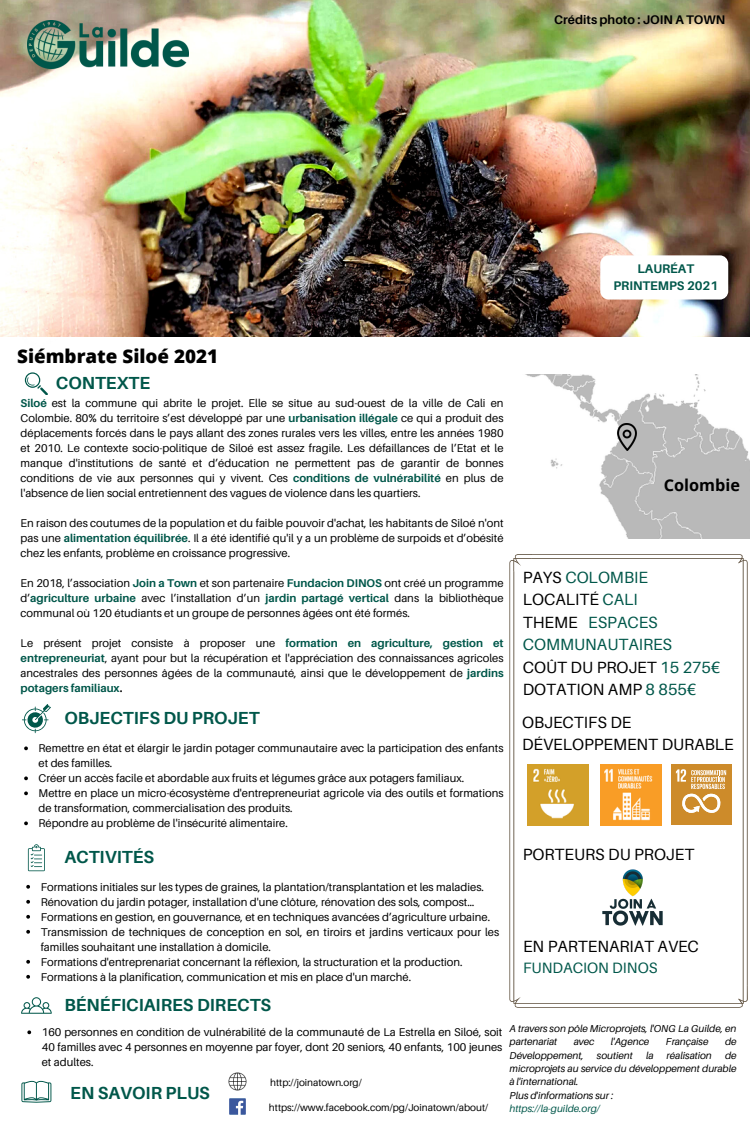
<style>
.page{position:relative;width:750px;height:1125px;background:#fff}
.page>*{position:absolute;margin:0;border:0;box-sizing:border-box;transform-origin:0 0}
.t1{font:800 18.88px "Open Sans";color:#000}
.t2{font:700 17.5px "Aileron";color:#00574a}
.t3{font:16.25px/22.5px "Aileron";color:#00574a}
.t4{font:16.25px/22.5px "Aileron";color:#000}
.t5{font:700 16.25px "Open Sans";color:#000}
.t6{font:15px "Aileron";color:#00574a}
.t7{font:700 12.5px "Aileron";color:#000}
.t8{font:700 12.5px/16.9px "Aileron";color:#00574a;text-align:center}
.t9{font:11.25px/15px "Aileron";color:#000;text-align:justify}
.t10{font:italic 10px/13.4px "Aileron";color:#000}
.t11{font:10px "Aileron";color:#000}
.t12{font:italic 10px "Aileron";color:#00574a}
.s1{font-weight:700;color:#00574a}
.s2{font-weight:700}
.s3{color:#000}
</style>
<div class="page">
<svg style="left:509px;top:554px;width:239px;height:454px"></svg>
<img style="left:0;top:0;width:750px;height:337px">
<div style="left:600px;top:255px;width:128px;height:45px;background:#fff;border-radius:8px"></div>
<img style="left:525px;top:374px;width:225px;height:164px">
<img style="left:613px;top:423px;width:27px;height:27px">
<img style="left:228px;top:1072px;width:19px;height:19px">
<div style="left:671px;top:764px;width:61px;height:61px;background:#cd8b2a"></div>
<svg style="left:676px;top:769px;width:50px;height:44px"></svg>
<img style="left:527px;top:764px;width:61px;height:61px">
<img style="left:600px;top:764px;width:61px;height:61px">
<img style="left:229px;top:1098px;width:16px;height:17px">
<img style="left:598px;top:864px;width:69px;height:68px">
<svg style="left:26px;top:885px;width:4px;height:4px"></svg>
<svg style="left:26px;top:900px;width:4px;height:4px"></svg>
<svg style="left:26px;top:915px;width:4px;height:4px"></svg>
<svg style="left:26px;top:930px;width:4px;height:4px"></svg>
<svg style="left:26px;top:960px;width:4px;height:4px"></svg>
<svg style="left:26px;top:975px;width:4px;height:4px"></svg>
<svg style="left:27px;top:1030px;width:4px;height:4px"></svg>
<svg style="left:24px;top:746px;width:4px;height:4px"></svg>
<svg style="left:24px;top:776px;width:4px;height:4px"></svg>
<svg style="left:24px;top:791px;width:4px;height:4px"></svg>
<svg style="left:24px;top:821px;width:4px;height:4px"></svg>
<svg style="left:25px;top:372px;width:23px;height:23px"></svg>
<svg style="left:22px;top:704px;width:29px;height:29px"></svg>
<svg style="left:28px;top:844px;width:17px;height:27px"></svg>
<svg style="left:21px;top:997px;width:31px;height:17px"></svg>
<svg style="left:21px;top:1081px;width:30px;height:21px"></svg>
<img style="left:28px;top:20px;width:161px;height:48px">
<p class="t7" style="left:554px;top:12px;width:173px">Crédits photo : JOIN A TOWN</p>
<p class="t8" style="left:613px;top:260px;width:106px">LAURÉAT<br>PRINTEMPS 2021</p>
<p class="t1" style="left:17px;top:343px;width:203px">Siémbrate Siloé 2021</p>
<h4 class="t2" style="left:56px;top:373px;width:96px">CONTEXTE</h4>
<p class="t9" style="left:21px;top:395px;width:485px"><span class="s1">Siloé</span> est la commune qui abrite le projet. Elle se situe au sud-ouest de la ville de Cali en Colombie. 80% du territoire s’est développé par une <span class="s1">urbanisation illégale</span> ce qui a produit des déplacements forcés dans le pays allant des zones rurales vers les villes, entre les années 1980 et 2010. Le contexte socio-politique de Siloé est assez fragile. Les défaillances de l’Etat et le manque d'institutions de santé et d’éducation ne permettent pas de garantir de bonnes conditions de vie aux personnes qui y vivent. Ces <span class="s1">conditions de vulnérabilité</span> en plus de l'absence de lien social entretiennent des vagues de violence dans les quartiers.</p>
<h1 class="t9" style="left:21px;top:515px;width:485px">En raison des coutumes de la population et du faible pouvoir d'achat, les habitants de Siloé n'ont pas une <span class="s1">alimentation équilibrée</span>. Il a été identifié qu'il y a un problème de surpoids et d’obésité chez les enfants, problème en croissance progressive.</h1>
<p class="t9" style="left:21px;top:575px;width:485px">En 2018, l’association <span class="s1">Join a Town</span> et son partenaire <span class="s1">Fundacion DINOS</span> ont créé un programme d’<span class="s1">agriculture urbaine</span> avec l’installation d’un <span class="s1">jardin partagé vertical</span> dans la bibliothèque communal où 120 étudiants et un groupe de personnes âgées ont été formés.</p>
<p class="t9" style="left:21px;top:635px;width:485px">Le présent projet consiste à proposer une <span class="s1">formation en agriculture, gestion et entrepreneuriat</span>, ayant pour but la récupération et l'appréciation des connaissances agricoles ancestrales des personnes âgées de la communauté, ainsi que le développement de <span class="s1">jardins potagers familiaux</span><span class="s2">.</span></p>
<p class="t2" style="left:64px;top:707px;width:197px">OBJECTIFS DU PROJET</p>
<p class="t9" style="left:39px;top:740px;width:467px">Remettre en état et élargir le jardin potager communautaire avec la participation des enfants et des familles.</p>
<p class="t9" style="left:39px;top:770px;width:427px">Créer un accès facile et abordable aux fruits et légumes grâce aux potagers familiaux.</p>
<p class="t9" style="left:39px;top:785px;width:467px">Mettre en place un micro-écosystème d'entrepreneuriat agricole via des outils et formations de transformation, commercialisation des produits.</p>
<h1 class="t9" style="left:39px;top:815px;width:251px">Répondre au problème de l'insécurité alimentaire.</h1>
<p class="t2" style="left:64px;top:846px;width:91px">ACTIVITÉS</p>
<p class="t9" style="left:41px;top:879px;width:445px">Formations initiales sur les types de graines, la plantation/transplantation et les maladies.</p>
<p class="t9" style="left:41px;top:894px;width:435px">Rénovation du jardin potager, installation d'une clôture, rénovation des sols, compost…</p>
<p class="t9" style="left:41px;top:909px;width:451px">Formations en gestion, en gouvernance, et en techniques avancées d’agriculture urbaine.</p>
<h1 class="t9" style="left:41px;top:924px;width:460px">Transmission de techniques de conception en sol, en tiroirs et jardins verticaux pour les familles souhaitant une installation à domicile.</h1>
<p class="t9" style="left:41px;top:954px;width:424px">Formations d'entreprenariat concernant la réflexion, la structuration et la production.</p>
<p class="t9" style="left:41px;top:969px;width:372px">Formations à la planification, communication et mis en place d'un marché.</p>
<h3 class="t2" style="left:64px;top:994px;width:208px">BÉNÉFICIAIRES DIRECTS</h3>
<p class="t5" style="left:664px;top:474px;width:78px">Colombie</p>
<p class="t3" style="left:523px;top:566px;width:199px"><span class="s3">PAYS</span> COLOMBIE<br><span class="s3">LOCALITÉ</span> CALI<br><span class="s3">THEME</span> ESPACES<br>COMMUNAUTAIRES<br><span class="s3">COÛT DU PROJET</span> 15 275€<br><span class="s3">DOTATION AMP</span> 8 855€</p>
<h3 class="t4" style="left:522px;top:710px;width:213px">OBJECTIFS DE<br>DÉVELOPPEMENT DURABLE</h3>
<p class="t4" style="left:523px;top:842px;width:173px">PORTEURS DU PROJET</p>
<h3 class="t4" style="left:523px;top:934px;width:177px">EN PARTENARIAT AVEC</h3>
<h3 class="t6" style="left:523px;top:959px;width:136px">FUNDACION DINOS</h3>
<p class="t10" style="left:510px;top:1022px;width:228px">A travers son pôle Microprojets, l'ONG La Guilde, en partenariat</p>
<p class="t9" style="left:42px;top:1024px;width:462px">160 personnes en condition de vulnérabilité de la communauté de La Estrella en Siloé, soit 40 familles avec 4 personnes en moyenne par foyer, dont 20 seniors, 40 enfants, 100 jeunes et adultes.</p>
<p class="t10" style="left:574px;top:1035px;width:22px">avec</p>
<p class="t10" style="left:611px;top:1035px;width:40px">l'Agence</p>
<p class="t10" style="left:666px;top:1035px;width:44px">Française</p>
<p class="t10" style="left:725px;top:1035px;width:13px">de</p>
<p class="t10" style="left:510px;top:1048px;width:76px">Développement,</p>
<p class="t10" style="left:597px;top:1048px;width:38px">soutient</p>
<p class="t10" style="left:646px;top:1048px;width:9px">la</p>
<p class="t10" style="left:667px;top:1048px;width:47px">réalisation</p>
<p class="t10" style="left:510px;top:1048px;width:228px;text-align:justify;text-indent:215px">de microprojets au service du développement durable à l'international.</p>
<p class="t10" style="left:510px;top:1088px;width:105px">Plus d'informations sur :</p>
<p class="t12" style="left:510px;top:1102px;width:92px">https://la-guilde.org/</p>
<h1 class="t11" style="left:270px;top:1077px;width:93px">http://joinatown.org/</h1>
<p class="t2" style="left:70px;top:1082px;width:141px">EN SAVOIR PLUS</p>
<h3 class="t11" style="left:269px;top:1101px;width:221px">https://www.facebook.com/pg/Joinatown/about/</h3>
</div>
